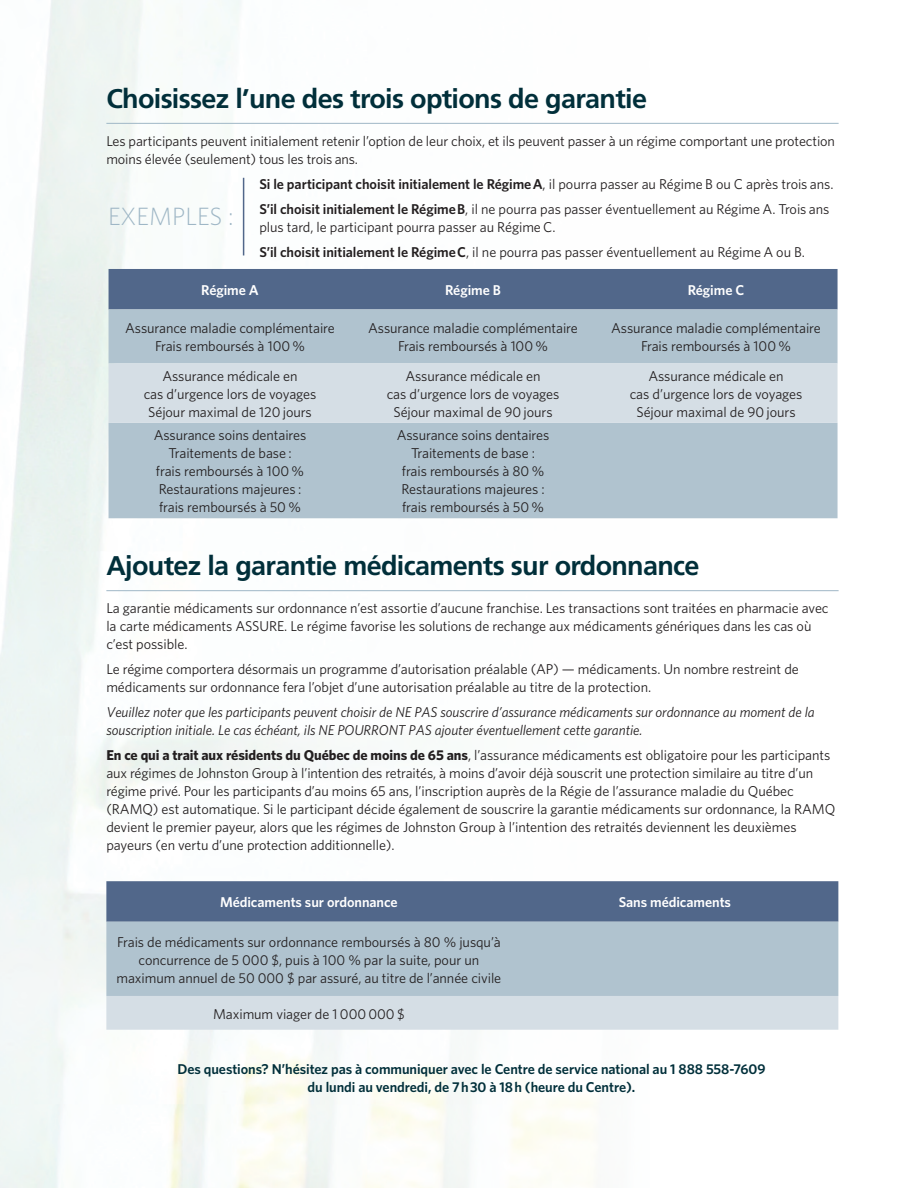
<style>
.page{position:relative;width:918px;height:1188px;background:#fff}
.page>*{position:absolute;margin:0;border:0;box-sizing:border-box;transform-origin:0 0}
.Headline{font:700 27px "Frutiger";letter-spacing:-.025em;color:#012f3a}
.t1{font:300 25.05px "Whitney";color:#9fb7c6}
.Body_Copy_F{font:14.25px/18px "Whitney";letter-spacing:-.005em;color:#231f20}
.Body_Copy_F-2{font:italic 14.25px/18px "Whitney";letter-spacing:-.005em;color:#231f20}
.Body_Copy_F-3{font:600 14.25px/18px "Whitney";letter-spacing:-.005em;color:#012f3a;text-align:center}
.Body_Copy_F-4{font:600 14.25px "Whitney";letter-spacing:-.005em;color:#231f20}
.Body_Copy_F-5{font:600 14.25px "Whitney";letter-spacing:-.005em;color:#fff}
.s1{font-weight:400}
.s2{font-weight:600}
.s3{font-weight:700}
</style>
<div class="page">
<hr style="left:106px;top:123px;width:733px;height:1px;background:#9fb7c6">
<hr style="left:106px;top:590px;width:733px;height:1px;background:#9fb7c6">
<hr style="left:243px;top:178px;width:1px;height:77px;background:#51678a">
<div style="left:109px;top:269px;width:729px;height:40px;background:#51678a"></div>
<div style="left:109px;top:309px;width:729px;height:209px;background:#b0c3cf"></div>
<div style="left:109px;top:363px;width:729px;height:60px;background:#d5dee5"></div>
<div style="left:106px;top:881px;width:732px;height:41px;background:#51678a"></div>
<div style="left:106px;top:922px;width:732px;height:74px;background:#b0c3cf"></div>
<div style="left:106px;top:996px;width:732px;height:34px;background:#d5dee5"></div>
<p class="Headline" style="left:106px;top:83px;width:542px">Choisissez l’une des trois options de garantie</p>
<p class="Body_Copy_F" style="left:106px;top:132px;width:730px">Les participants peuvent initialement retenir l’option de leur choix, et ils peuvent passer à un régime comportant une protection moins élevée (seulement) tous les trois ans.</p>
<p class="Body_Copy_F-4" style="left:259px;top:175px;width:576px">Si le participant choisit initialement le Régime A<span class="s1">, il pourra passer au Régime B ou C après trois ans.</span></p>
<p class="Body_Copy_F" style="left:259px;top:199px;width:572px"><span class="s2">S’il choisit initialement le Régime B</span>, il ne pourra pas passer éventuellement au Régime A. Trois ans plus tard, le participant pourra passer au Régime C.</p>
<p class="Body_Copy_F" style="left:259px;top:242px;width:547px"><span class="s2">S’il choisit initialement le Régime C</span>, il ne pourra pas passer éventuellement au Régime A ou B.</p>
<p class="t1" style="left:108px;top:199px;width:127px">EXEMPLES :</p>
<p class="Body_Copy_F-5" style="left:201px;top:280px;width:59px">Régime A</p>
<p class="Body_Copy_F-5" style="left:445px;top:280px;width:57px">Régime B</p>
<p class="Body_Copy_F-5" style="left:688px;top:280px;width:58px">Régime C</p>
<p class="Body_Copy_F" style="left:125px;top:319px;width:211px">Assurance maladie complémentaire</p>
<p class="Body_Copy_F" style="left:155px;top:337px;width:152px">Frais remboursés à 100 %</p>
<p class="Body_Copy_F" style="left:368px;top:319px;width:211px">Assurance maladie complémentaire</p>
<p class="Body_Copy_F" style="left:398px;top:337px;width:152px">Frais remboursés à 100 %</p>
<p class="Body_Copy_F" style="left:611px;top:319px;width:211px">Assurance maladie complémentaire</p>
<p class="Body_Copy_F" style="left:641px;top:337px;width:152px">Frais remboursés à 100 %</p>
<p class="Body_Copy_F" style="left:144px;top:367px;width:174px;text-align:center">Assurance médicale en<br>cas d’urgence lors de voyages</p>
<p class="Body_Copy_F" style="left:148px;top:403px;width:165px">Séjour maximal de 120 jours</p>
<p class="Body_Copy_F" style="left:154px;top:426px;width:154px">Assurance soins dentaires</p>
<p class="Body_Copy_F" style="left:156px;top:444px;width:150px;text-align:center">Traitements de base : frais remboursés à 100 %</p>
<p class="Body_Copy_F" style="left:159px;top:480px;width:144px">Restaurations majeures : frais remboursés à 50 %</p>
<p class="Body_Copy_F" style="left:387px;top:367px;width:174px;text-align:center">Assurance médicale en<br>cas d’urgence lors de voyages</p>
<p class="Body_Copy_F" style="left:393px;top:403px;width:161px">Séjour maximal de 90 jours</p>
<p class="Body_Copy_F" style="left:397px;top:426px;width:154px">Assurance soins dentaires</p>
<p class="Body_Copy_F" style="left:402px;top:444px;width:144px;text-align:center">Traitements de base : frais remboursés à 80 %</p>
<p class="Body_Copy_F" style="left:401px;top:480px;width:145px">Restaurations majeures : frais remboursés à 50 %</p>
<p class="Body_Copy_F" style="left:630px;top:367px;width:174px;text-align:center">Assurance médicale en<br>cas d’urgence lors de voyages</p>
<p class="Body_Copy_F" style="left:636px;top:403px;width:161px">Séjour maximal de 90 jours</p>
<p class="Headline" style="left:106px;top:550px;width:595px">Ajoutez la garantie médicaments sur ordonnance</p>
<p class="Body_Copy_F" style="left:106px;top:599px;width:724px">La garantie médicaments sur ordonnance n’est assortie d’aucune franchise. Les transactions sont traitées en pharmacie avec la carte médicaments ASSURE. Le régime favorise les solutions de rechange aux médicaments génériques dans les cas où c’est possible.</p>
<p class="Body_Copy_F" style="left:106px;top:660px;width:694px">Le régime comportera désormais un programme d’autorisation préalable (AP) — médicaments. Un nombre restreint de médicaments sur ordonnance fera l’objet d’une autorisation préalable au titre de la protection.</p>
<p class="Body_Copy_F-2" style="left:106px;top:703px;width:710px">Veuillez noter que les participants peuvent choisir de NE PAS souscrire d’assurance médicaments sur ordonnance au moment de la souscription initiale. Le cas échéant, ils NE POURRONT PAS ajouter éventuellement cette garantie.</p>
<p class="Body_Copy_F" style="left:106px;top:745px;width:731px"><span class="s3">En ce qui a trait aux résidents du Québec de moins de 65 ans</span>, l’assurance médicaments est obligatoire pour les participants aux régimes de Johnston Group à l’intention des retraités, à moins d’avoir déjà souscrit une protection similaire au titre d’un régime privé. Pour les participants d’au moins 65 ans, l’inscription auprès de la Régie de l’assurance maladie du Québec (RAMQ) est automatique. Si le participant décide également de souscrire la garantie médicaments sur ordonnance, la RAMQ devient le premier payeur, alors que les régimes de Johnston Group à l’intention des retraités deviennent les deuxièmes payeurs (en vertu d’une protection additionnelle).</p>
<p class="Body_Copy_F-5" style="left:220px;top:893px;width:179px">Médicaments sur ordonnance</p>
<p class="Body_Copy_F-5" style="left:619px;top:893px;width:114px">Sans médicaments</p>
<p class="Body_Copy_F" style="left:117px;top:932px;width:385px">Frais de médicaments sur ordonnance remboursés à 80 % jusqu’à</p>
<p class="Body_Copy_F" style="left:116px;top:950px;width:386px;text-align:center">concurrence de 5 000 $, puis à 100 % par la suite, pour un maximum annuel de 50 000 $ par assuré, au titre de l’année civile</p>
<p class="Body_Copy_F" style="left:213px;top:1004px;width:193px">Maximum viager de 1 000 000 $</p>
<p class="Body_Copy_F-3" style="left:177px;top:1060px;width:590px">Des questions? N’hésitez pas à communiquer avec le Centre de service national au 1 888 558-7609 du lundi au vendredi, de 7 h 30 à 18 h (heure du Centre).</p>
</div>
